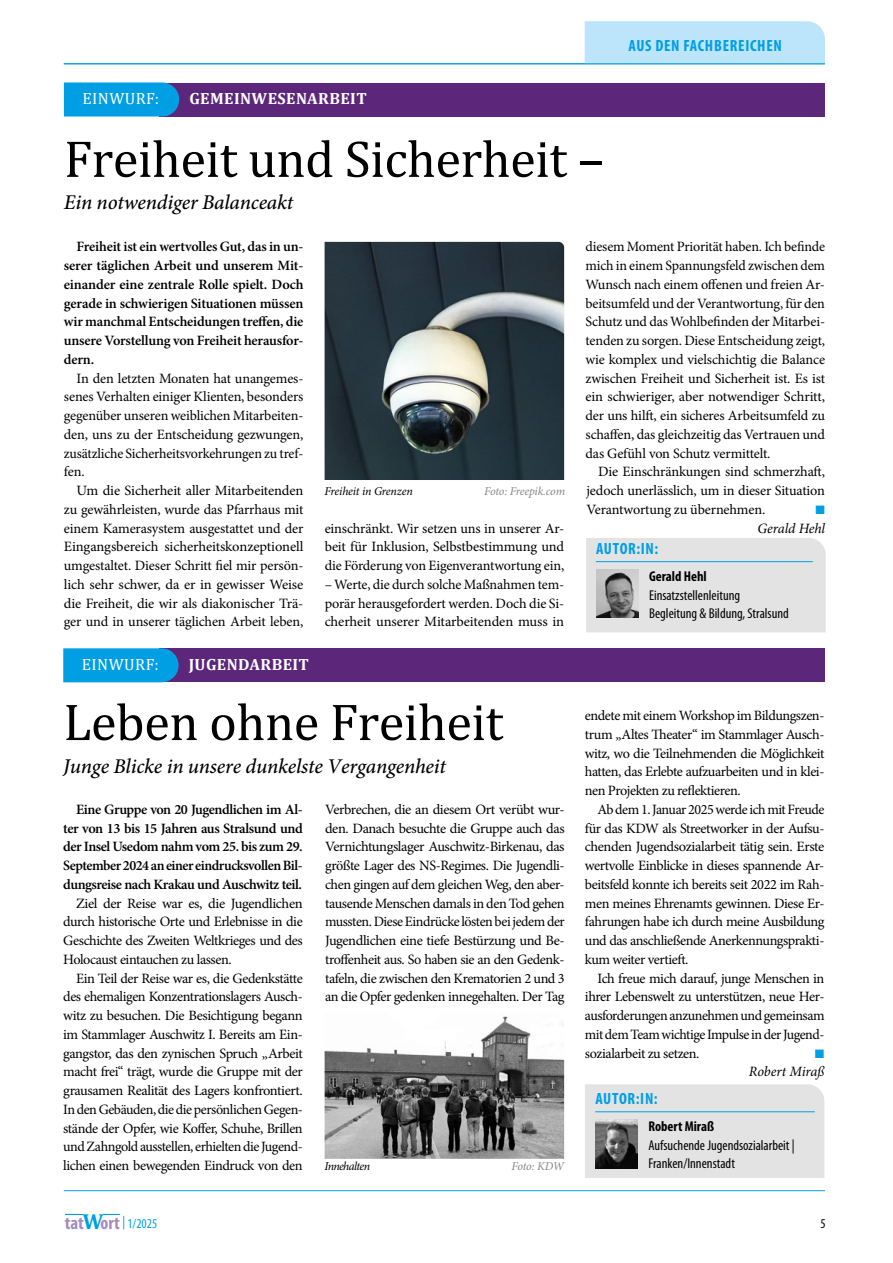
<style>
.page{position:relative;width:893px;height:1263px;background:#fff}
.page>*{position:absolute;margin:0;border:0;box-sizing:border-box;transform-origin:0 0}
.t1{font:52.5px "Cambria";letter-spacing:-.01em;color:#000}
.t2{font:italic 500 21px "Minion Pro";letter-spacing:-.01em;color:#000}
.t3{font:700 condensed 16.35px "Myriad Pro";letter-spacing:.045em;color:#009fe3}
.t4{font:700 16.35px "Cambria";letter-spacing:.025em;color:#fff}
.t5{font:16.35px "Cambria";letter-spacing:.025em;color:#fff}
.t6{font:14.25px/18.8px "Minion Pro";letter-spacing:-.025em;color:#000;text-align:justify}
.t7{font:600 14.25px/18.8px "Minion Pro";letter-spacing:-.02em;color:#000;text-align:justify}
.t8{font:condensed 14.25px/18.8px "Myriad Pro";color:#000}
.t9{font:italic 14.25px "Minion Pro";letter-spacing:-.01em;color:#000}
.t10{font:700 condensed 14.25px "Myriad Pro";color:#000}
.t11{font:14.25px "European Pi Three";color:#009fe3}
.t12{font:condensed 13.5px "Myriad Pro";color:#009fe3}
.t13{font:condensed 13.5px "Myriad Pro";color:#000}
.t14{font:italic 12px "Minion Pro";letter-spacing:-.02em;color:#878787}
.t15{font:italic 12px "Minion Pro";letter-spacing:-.03em;color:#000}
.t16{font:italic 12px "Minion Pro";letter-spacing:-.05em;color:#000}
.s1{font-weight:700;font-size:18.45px;color:#a88aba}
.s2{font-family:"Cambria";font-weight:700;font-stretch:normal;font-size:21.9px}
</style>
<div class="page">
<hr style="left:64px;top:1190px;width:761px;height:1px;background:#009fe3">
<svg style="left:65px;top:1214px;width:18px;height:1px"></svg>
<svg style="left:103px;top:1214px;width:17px;height:1px"></svg>
<div style="left:159px;top:648px;width:665px;height:34px;background:#5c267b"></div>
<svg style="left:63px;top:648px;width:116px;height:34px;background:#059bdf"></svg>
<div style="left:585px;top:1084px;width:239px;height:94px;background:#e3e3e3"></div>
<hr style="left:595px;top:1111px;width:220px;height:1px;background:#009fe3">
<img style="left:596px;top:1120px;width:42px;height:48px">
<div style="left:585px;top:21px;width:240px;height:42px;background:#bce4fa"></div>
<hr style="left:64px;top:63px;width:761px;height:1px;background:#009fe3">
<div style="left:160px;top:83px;width:665px;height:33px;background:#5c267b"></div>
<svg style="left:64px;top:82px;width:115px;height:35px;background:#099de0"></svg>
<div style="left:586px;top:538px;width:240px;height:94px;background:#e3e3e3"></div>
<hr style="left:596px;top:561px;width:217px;height:1px;background:#009fe3">
<img style="left:596px;top:569px;width:42px;height:49px">
<img style="left:325px;top:242px;width:239px;height:238px">
<img style="left:325px;top:1016px;width:239px;height:143px">
<p class="t5" style="left:83px;top:89px;width:78px">EINWURF:</p>
<p class="t4" style="left:189px;top:87px;width:179px">GEMEINWESENARBEIT</p>
<h1 class="t1" style="left:64px;top:128px;width:541px">Freiheit und Sicherheit –</h1>
<h2 class="t2" style="left:64px;top:188px;width:231px">Ein notwendiger Balanceakt</h2>
<p class="t3" style="left:628px;top:35px;width:155px">AUS DEN FACHBEREICHEN</p>
<p class="t7" style="left:64px;top:237px;width:241px;text-indent:13px">Freiheit ist ein wertvolles Gut, das in un&shy;serer täglichen Arbeit und unserem Mit&shy;einander eine zentrale Rolle spielt. Doch gerade in schwierigen Situationen müssen wir manchmal Entscheidungen treffen, die unsere Vorstellung von Freiheit herausfor&shy;dern.</p>
<p class="t6" style="left:64px;top:369px;width:241px;text-indent:13px">In den letzten Monaten hat unangemes&shy;senes Verhalten einiger Klienten, besonders gegenüber unseren weiblichen Mitarbeiten&shy;den, uns zu der Entscheidung gezwungen, zusätzliche Sicherheitsvorkehrungen zu tref&shy;fen.</p>
<p class="t6" style="left:64px;top:481px;width:241px;text-indent:13px">Um die Sicherheit aller Mitarbeitenden zu gewährleisten, wurde das Pfarrhaus mit einem Kamerasystem ausgestattet und der Eingangsbereich sicherheitskonzeptionell umgestaltet. Dieser Schritt fiel mir persön&shy;lich sehr schwer, da er in gewisser Weise die Freiheit, die wir als diakonischer Trä&shy;ger und in unserer täglichen Arbeit leben,</p>
<p class="t5" style="left:82px;top:655px;width:78px">EINWURF:</p>
<p class="t4" style="left:189px;top:653px;width:122px">JUGENDARBEIT</p>
<p class="t15" style="left:325px;top:483px;width:90px">Freiheit in Grenzen</p>
<p class="t14" style="left:484px;top:483px;width:82px">Foto: Freepik.com</p>
<p class="t6" style="left:325px;top:519px;width:241px">einschränkt. Wir setzen uns in unserer Ar&shy;beit für Inklusion, Selbstbestimmung und die Förderung von Eigenverantwortung ein,</p>
<p class="t6" style="left:325px;top:575px;width:241px">– Werte, die durch solche Maßnahmen tem&shy;porär herausgefordert werden. Doch die Si&shy;cherheit unserer Mitarbeitenden muss in</p>
<h1 class="t1" style="left:63px;top:691px;width:441px">Leben ohne Freiheit</h1>
<h2 class="t2" style="left:63px;top:751px;width:384px">Junge Blicke in unsere dunkelste Vergangenheit</h2>
<p class="t7" style="left:63px;top:800px;width:241px;text-indent:13px">Eine Gruppe von 20 Jugendlichen im Al&shy;ter von 13 bis 15 Jahren aus Stralsund und der Insel Usedom nahm vom 25. bis zum 29.<br>September 2024 an einer eindrucksvollen Bil&shy;dungsreise nach Krakau und Auschwitz teil.</p>
<p class="t6" style="left:63px;top:894px;width:241px;text-indent:13px">Ziel der Reise war es, die Jugendlichen durch historische Orte und Erlebnisse in die Geschichte des Zweiten Weltkrieges und des Holocaust eintauchen zu lassen.</p>
<p class="t6" style="left:63px;top:969px;width:241px;text-indent:13px">Ein Teil der Reise war es, die Gedenkstätte des ehemaligen Konzentrationslagers Ausch&shy;witz zu besuchen. Die Besichtigung begann im Stammlager Auschwitz I. Bereits am Ein&shy;gangstor, das den zynischen Spruch „Arbeit macht frei“ trägt, wurde die Gruppe mit der grausamen Realität des Lagers konfrontiert.<br>In den Gebäuden, die die persönlichen Gegen&shy;stände der Opfer, wie Koffer, Schuhe, Brillen und Zahngold ausstellen, erhielten die Jugend&shy;lichen einen bewegenden Eindruck von den</p>
<p class="t6" style="left:325px;top:800px;width:241px">Verbrechen, die an diesem Ort verübt wur&shy;den. Danach besuchte die Gruppe auch das Vernichtungslager Auschwitz-Birkenau, das größte Lager des NS-Regimes. Die Jugendli&shy;chen gingen auf dem gleichen Weg, den aber&shy;tausende Menschen damals in den Tod gehen mussten. Diese Eindrücke lösten bei jedem der Jugendlichen eine tiefe Bestürzung und Be&shy;troffenheit aus. So haben sie an den Gedenk&shy;tafeln, die zwischen den Krematorien 2 und 3 an die Opfer gedenken innegehalten. Der Tag</p>
<p class="t16" style="left:325px;top:1158px;width:47px">Innehalten</p>
<p class="t14" style="left:512px;top:1158px;width:54px">Foto: KDW</p>
<p class="t6" style="left:585px;top:237px;width:241px">diesem Moment Priorität haben. Ich befinde mich in einem Spannungsfeld zwischen dem Wunsch nach einem offenen und freien Ar&shy;beitsumfeld und der Verantwortung, für den Schutz und das Wohlbefinden der Mitarbei&shy;tenden zu sorgen. Diese Entscheidung zeigt, wie komplex und vielschichtig die Balance zwischen Freiheit und Sicherheit ist. Es ist ein schwieriger, aber notwendiger Schritt, der uns hilft, ein sicheres Arbeitsumfeld zu schaffen, das gleichzeitig das Vertrauen und das Gefühl von Schutz vermittelt.</p>
<p class="t6" style="left:586px;top:462px;width:240px;text-indent:12px">Die Einschränkungen sind schmerzhaft, jedoch unerlässlich, um in dieser Situation Verantwortung zu übernehmen.</p>
<p class="t11" style="left:816px;top:500px;width:11px">K</p>
<p class="t9" style="left:757px;top:518px;width:69px">Gerald Hehl</p>
<p class="t3" style="left:596px;top:538px;width:64px">AUTOR:IN:</p>
<p class="t10" style="left:649px;top:567px;width:59px">Gerald Hehl</p>
<p class="t8" style="left:649px;top:585px;width:141px">Einsatzstellenleitung<br>Begleitung &amp; Bildung, Stralsund</p>
<p class="t6" style="left:585px;top:706px;width:241px">endete mit einem Workshop im Bildungszen&shy;trum „Altes Theater“ im Stammlager Ausch&shy;witz, wo die Teilnehmenden die Möglichkeit hatten, das Erlebte aufzuarbeiten und in klei&shy;nen Projekten zu reflektieren.</p>
<p class="t6" style="left:585px;top:800px;width:241px;text-indent:13px">Ab dem 1. Januar 2025 werde ich mit Freude für das KDW als Streetworker in der Aufsu&shy;chenden Jugendsozialarbeit tätig sein. Erste wertvolle Einblicke in dieses spannende Ar&shy;beitsfeld konnte ich bereits seit 2022 im Rah&shy;men meines Ehrenamts gewinnen. Diese Er&shy;fahrungen habe ich durch meine Ausbildung und das anschließende Anerkennungsprakti&shy;kum weiter vertieft.</p>
<p class="t6" style="left:585px;top:969px;width:241px;text-indent:13px">Ich freue mich darauf, junge Menschen in ihrer Lebenswelt zu unterstützen, neue Her&shy;ausforderungen anzunehmen und gemeinsam mit dem Team wichtige Impulse in der Jugend&shy;sozialarbeit zu setzen.</p>
<p class="t11" style="left:815px;top:1043px;width:11px">K</p>
<p class="t9" style="left:749px;top:1062px;width:77px">Robert Miraß</p>
<p class="t3" style="left:595px;top:1088px;width:64px">AUTOR:IN:</p>
<p class="t10" style="left:648px;top:1117px;width:67px">Robert Miraß</p>
<p class="t8" style="left:648px;top:1135px;width:148px">Aufsuchende Jugendsozialarbeit |<br>Franken/Innenstadt</p>
<p class="t12" style="left:65px;top:1215px;width:94px"><span class="s1">tat</span> <span class="s2">W</span><span class="s1">ort</span> | 1/2025</p>
<p class="t13" style="left:821px;top:1215px;width:7px">5</p>
</div>
